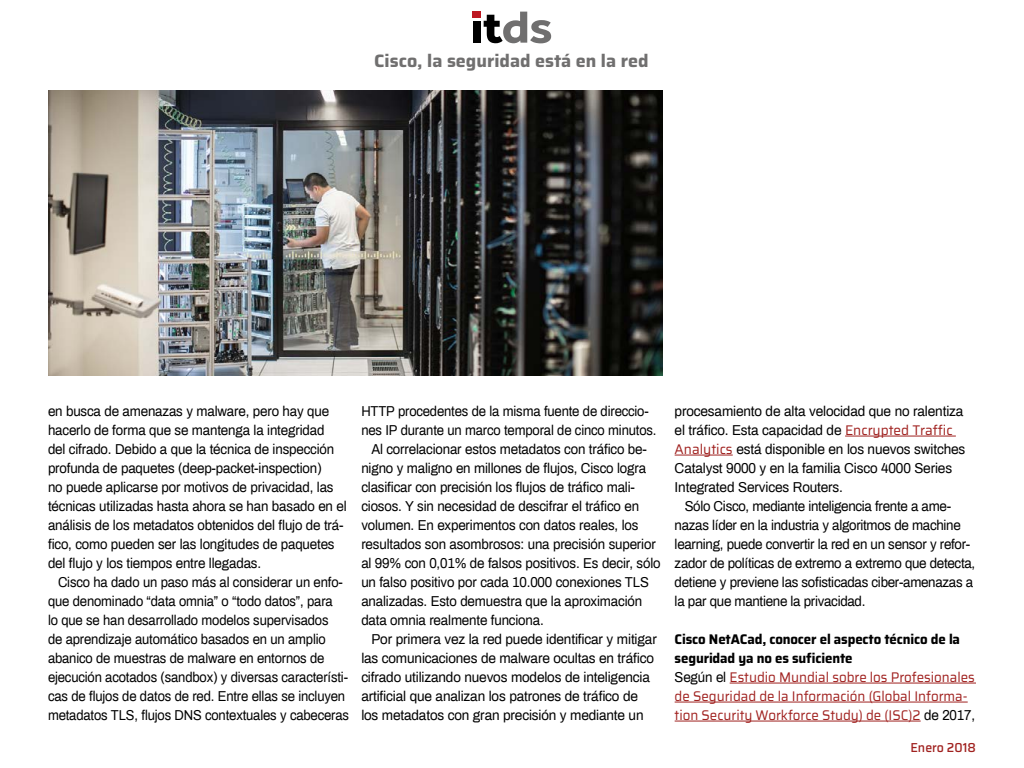
<style>
.page{position:relative;width:1024px;height:768px;background:#fff}
.page>*{position:absolute;margin:0;border:0;box-sizing:border-box;transform-origin:0 0}
.t1{font:700 18px "Saira";color:#706f6f}
.t2{font:14px/19px "Archivo";letter-spacing:-.01em;color:#000;scale:.95 1}
.t3{font:14px/19px "Archivo";letter-spacing:-.01em;color:#000;scale:.93 1}
.t4{font:14px/19px "Archivo";letter-spacing:-.01em;color:#000}
.t5{font:14px/19px "Saira";color:#a0211f;scale:.95 1}
.t6{font:500 13px "Saira";color:#a0211f;scale:.95 1}
.s1{font-family:"Saira";color:#a0211f}
.s2{font-weight:700;color:#000}
.s3{font-family:"Archivo";color:#000}
</style>
<div class="page">
<div style="left:473px;top:12px;width:8px;height:6px;background:#bd1822"></div>
<div style="left:473px;top:21px;width:8px;height:21px;background:#000"></div>
<svg style="left:484px;top:12px;width:67px;height:31px"></svg>
<hr style="left:845px;top:436px;width:111px;height:1px;background:#a0211f">
<hr style="left:675px;top:455px;width:58px;height:1px;background:#a0211f">
<hr style="left:730px;top:683px;width:246px;height:1px;background:#a0211f">
<hr style="left:675px;top:702px;width:293px;height:1px;background:#a0211f">
<hr style="left:675px;top:721px;width:246px;height:1px;background:#a0211f">
<img style="left:48px;top:90px;width:615px;height:286px">
<p class="t1" style="left:374px;top:47px;width:276px">Cisco, la seguridad está en la red</p>
<p class="t2" style="left:48px;top:401px;width:316px">en busca de amenazas y malware, pero hay que hacerlo de forma que se mantenga la integridad<br>del cifrado. Debido a que la técnica de inspección profunda de paquetes (deep-packet-inspection)<br>no puede aplicarse por motivos de privacidad, las técnicas utilizadas hasta ahora se han basado en el análisis de los metadatos obtenidos del flujo de trá&shy;fico, como pueden ser las longitudes de paquetes del flujo y los tiempos entre llegadas.</p>
<p class="t3" style="left:48px;top:572px;width:325px;text-indent:10px">Cisco ha dado un paso más al considerar un enfo&shy;que denominado “data omnia” o “todo datos”, para<br>lo que se han desarrollado modelos supervisados<br>de aprendizaje automático basados en un amplio abanico de muestras de malware en entornos de ejecución acotados (sandbox) y diversas característi&shy;cas de flujos de datos de red. Entre ellas se incluyen metadatos TLS, flujos DNS contextuales y cabeceras</p>
<p class="t3" style="left:361px;top:401px;width:311px">HTTP procedentes de la misma fuente de direccio-</p>
<p class="t3" style="left:361px;top:420px;width:319px">nes IP durante un marco temporal de cinco minutos.</p>
<p class="t2" style="left:371px;top:439px;width:292px">Al correlacionar estos metadatos con tráfico be-</p>
<p class="t2" style="left:361px;top:458px;width:301px">nigno y maligno en millones de flujos, Cisco logra</p>
<p class="t2" style="left:361px;top:477px;width:290px">clasificar con precisión los flujos de tráfico mali-</p>
<p class="t2" style="left:361px;top:496px;width:294px">ciosos. Y sin necesidad de descifrar el tráfico en</p>
<p class="t2" style="left:361px;top:515px;width:293px">volumen. En experimentos con datos reales, los</p>
<p class="t2" style="left:361px;top:534px;width:311px">resultados son asombrosos: una precisión superior</p>
<p class="t2" style="left:361px;top:553px;width:317px">al 99% con 0,01% de falsos positivos. Es decir, sólo</p>
<p class="t2" style="left:361px;top:572px;width:304px">un falso positivo por cada 10.000 conexiones TLS</p>
<p class="t2" style="left:361px;top:591px;width:297px">analizadas. Esto demuestra que la aproximación</p>
<p class="t2" style="left:361px;top:610px;width:194px">data omnia realmente funciona.</p>
<p class="t4" style="left:371px;top:629px;width:287px">Por primera vez la red puede identificar y mitigar</p>
<p class="t4" style="left:361px;top:648px;width:294px">las comunicaciones de malware ocultas en tráfico</p>
<p class="t4" style="left:361px;top:667px;width:290px">cifrado utilizando nuevos modelos de inteligencia</p>
<p class="t4" style="left:361px;top:686px;width:278px">artificial que analizan los patrones de tráfico de</p>
<p class="t4" style="left:361px;top:705px;width:284px">los metadatos con gran precisión y mediante un</p>
<p class="t4" style="left:675px;top:401px;width:292px">procesamiento de alta velocidad que no ralentiza el tráfico. Esta capacidad de <span class="s1">Encrypted Traffic Analytics</span> está disponible en los nuevos switches Catalyst 9000 y en la familia Cisco 4000 Series Integrated Services Routers.</p>
<p class="t2" style="left:675px;top:496px;width:318px;text-indent:10px">Sólo Cisco, mediante inteligencia frente a ame&shy;nazas líder en la industria y algoritmos de machine learning, puede convertir la red en un sensor y refor&shy;zador de políticas de extremo a extremo que detecta, detiene y previene las sofisticadas ciber-amenazas a la par que mantiene la privacidad.</p>
<p class="t5" style="left:675px;top:629px;width:318px"><span class="s2">Cisco NetACad, conocer el aspecto técnico de la seguridad ya no es suficiente<br></span><span class="s3">Según el</span> Estudio Mundial sobre los Profesionales de Seguridad de la Información (Global Informa&shy;tion Security Workforce Study) de (ISC)2 <span class="s3">de 2017,</span></p>
<p class="t6" style="left:910px;top:738px;width:70px">Enero 2018</p>
</div>
